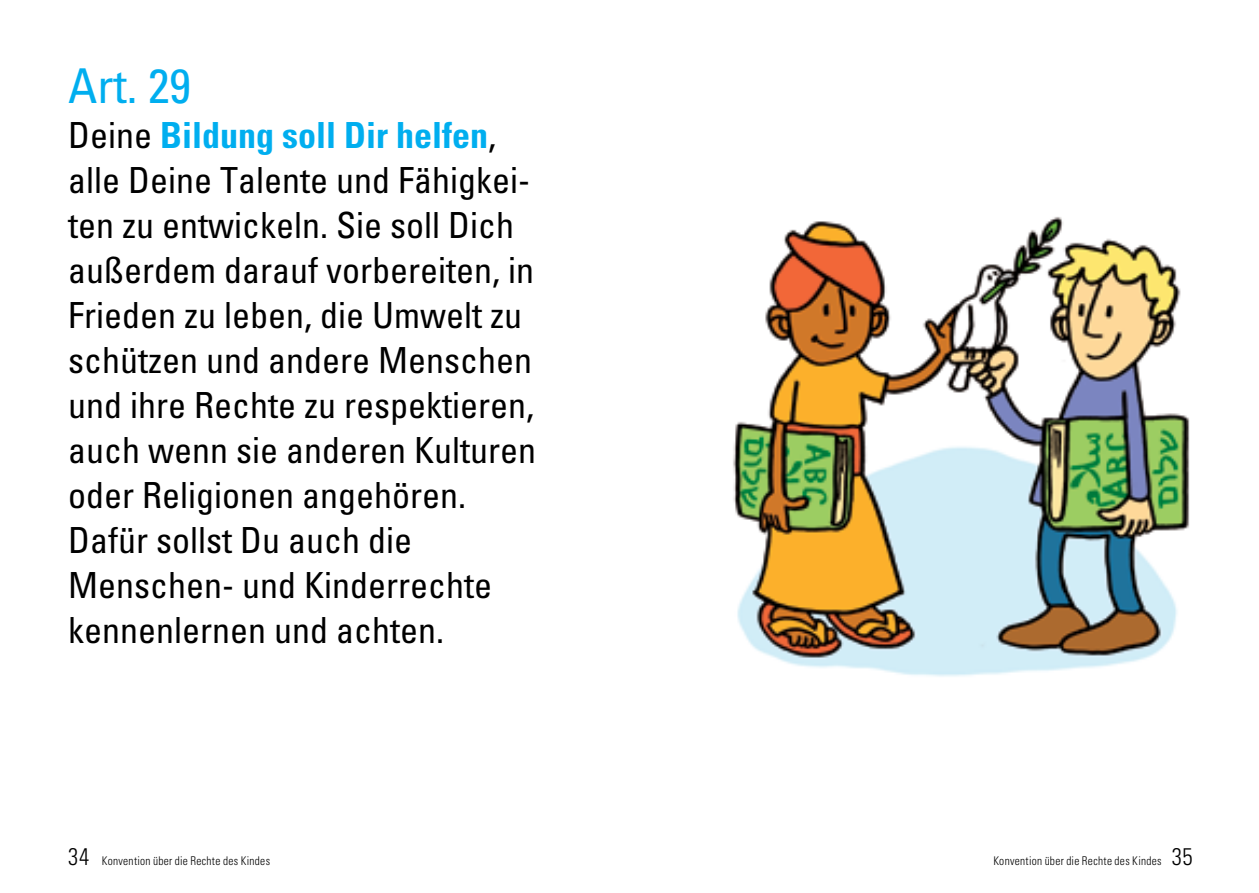
<style>
.page{position:relative;width:1259px;height:893px;background:#fff}
.page>*{position:absolute;margin:0;border:0;box-sizing:border-box;transform-origin:0 0}
.t1{font:condensed 48px "Univers LT Std";color:#00aeef}
.t2{font:condensed 36px/45px "Univers LT Std";color:#000}
.t3{font:300 condensed 24px "Univers LT Std";color:#000;scale:.95 1}
.t4{font:300 condensed 12px "Univers LT Std";letter-spacing:.025em;color:#000;scale:.95 1}
.s1{font-weight:700;color:#00aeef}
.s2{font-size:24px}
</style>
<div class="page">
<img style="left:733px;top:217px;width:457px;height:460px">
<h1 class="t1" style="left:68px;top:55px;width:124px">Art. 29</h1>
<p class="t2" style="left:68px;top:112px;width:469px">Deine <span class="s1">Bildung soll Dir helfen</span>, alle Deine Talente und Fähigkei&shy;ten zu entwickeln. Sie soll Dich außerdem darauf vorbereiten, in<br>Frieden zu leben, die Umwelt zu schützen und andere Menschen und ihre Rechte zu respektieren, auch wenn sie anderen Kulturen oder Religionen angehören.<br>Dafür sollst Du auch die<br>Menschen- und Kinderrechte kennenlernen und achten.</p>
<p class="t3" style="left:68px;top:842px;width:24px">34</p>
<p class="t4" style="left:102px;top:854px;width:179px">Konvention über die Rechte des Kindes</p>
<p class="t4" style="left:993px;top:854px;width:211px">Konvention über die Rechte des Kindes <span class="s2">35</span></p>
</div>
